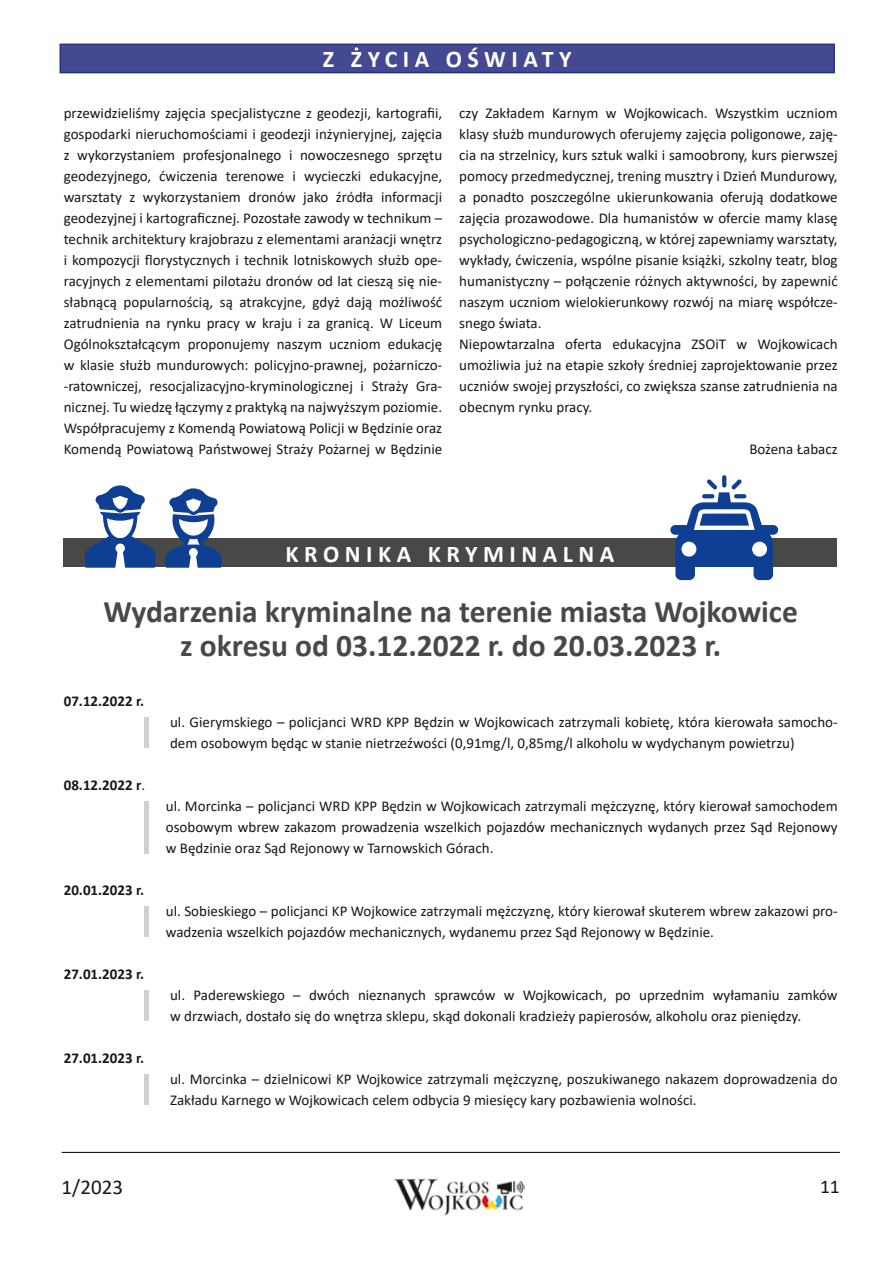
<style>
.page{position:relative;width:893px;height:1263px;background:#fff}
.page>*{position:absolute;margin:0;border:0;box-sizing:border-box;transform-origin:0 0}
.t1{font:700 31.5px/34.5px "Calibri";color:#484847;text-align:center}
.t2{font:700 24px "Calibri";letter-spacing:.23em;color:#fff}
.t3{font:21px "Calibri";color:#181716}
.t4{font:19.5px "Calibri";color:#181716}
.t5{font:15px/21px "Calibri";color:#181716}
.t6{font:700 15px "Calibri";color:#181716}
.s1{font-weight:400}
</style>
<div class="page">
<hr style="left:62px;top:1152px;width:778px;height:1px;background:#181716">
<img style="left:395px;top:1178px;width:130px;height:37px">
<div style="left:63px;top:539px;width:774px;height:28px;background:#484847"></div>
<hr style="left:145px;top:801px;width:4px;height:52px;background:#cfd0d0">
<hr style="left:145px;top:1074px;width:4px;height:31px;background:#cfd0d0">
<hr style="left:145px;top:990px;width:4px;height:31px;background:#cfd0d0">
<hr style="left:145px;top:906px;width:4px;height:31px;background:#cfd0d0">
<hr style="left:145px;top:717px;width:4px;height:31px;background:#cfd0d0">
<div style="left:60px;top:44px;width:774px;height:29px;background:#444992"></div>
<div style="left:60px;top:44px;width:775px;height:29px;border:2px solid #243282"></div>
<svg style="left:722px;top:475px;width:4px;height:12px"></svg>
<svg style="left:670px;top:479px;width:108px;height:101px"></svg>
<svg style="left:85px;top:485px;width:70px;height:83px"></svg>
<svg style="left:165px;top:488px;width:57px;height:80px"></svg>
<h2 class="t2" style="left:323px;top:43px;width:250px">Z ŻYCIA OŚWIATY</h2>
<p class="t5" style="left:64px;top:102px;width:380px;text-align:justify">przewidzieliśmy zajęcia specjalistyczne z geodezji, kartografii, gospodarki nieruchomościami i geodezji inżynieryjnej, zajęcia z wykorzystaniem profesjonalnego i nowoczesnego sprzętu geodezyjnego, ćwiczenia terenowe i wycieczki edukacyjne, warsztaty z wykorzystaniem dronów jako źródła informacji geodezyjnej i kartograficznej. Pozostałe zawody w technikum – technik architektury krajobrazu z elementami aranżacji wnętrz i kompozycji florystycznych i technik lotniskowych służb ope&shy;racyjnych z elementami pilotażu dronów od lat cieszą się nie&shy;słabnącą popularnością, są atrakcyjne, gdyż dają możliwość zatrudnienia na rynku pracy w kraju i za granicą. W Liceum Ogólnokształcącym proponujemy naszym uczniom edukację w klasie służb mundurowych: policyjno-prawnej, pożarniczo--ratowniczej, resocjalizacyjno-kryminologicznej i Straży Gra&shy;nicznej. Tu wiedzę łączymy z praktyką na najwyższym poziomie.<br>Współpracujemy z Komendą Powiatową Policji w Będzinie oraz Komendą Powiatową Państwowej Straży Pożarnej w Będzinie</p>
<p class="t5" style="left:459px;top:102px;width:380px">czy Zakładem Karnym w Wojkowicach. Wszystkim uczniom klasy służb mundurowych oferujemy zajęcia poligonowe, zaję&shy;cia na strzelnicy, kurs sztuk walki i samoobrony, kurs pierwszej pomocy przedmedycznej, trening musztry i Dzień Mundurowy, a ponadto poszczególne ukierunkowania oferują dodatkowe zajęcia prozawodowe. Dla humanistów w ofercie mamy klasę psychologiczno-pedagogiczną, w której zapewniamy warsztaty, wykłady, ćwiczenia, wspólne pisanie książki, szkolny teatr, blog humanistyczny – połączenie różnych aktywności, by zapewnić naszym uczniom wielokierunkowy rozwój na miarę współcze&shy;snego świata.<br>Niepowtarzalna oferta edukacyjna ZSOiT w Wojkowicach umożliwia już na etapie szkoły średniej zaprojektowanie przez uczniów swojej przyszłości, co zwiększa szanse zatrudnienia na obecnym rynku pracy.</p>
<p class="t5" style="left:749px;top:438px;width:90px">Bożena Łabacz</p>
<h2 class="t2" style="left:286px;top:537px;width:330px">KRONIKA KRYMINALNA</h2>
<h1 class="t1" style="left:103px;top:594px;width:696px">Wydarzenia kryminalne na terenie miasta Wojkowice z okresu od 03.12.2022 r. do 20.03.2023 r.</h1>
<p class="t6" style="left:64px;top:690px;width:82px">07.12.2022 r.</p>
<p class="t6" style="left:64px;top:774px;width:83px">08.12.2022 r<span class="s1">.</span></p>
<p class="t6" style="left:64px;top:879px;width:82px">20.01.2023 r.</p>
<p class="t6" style="left:64px;top:963px;width:82px">27.01.2023 r.</p>
<p class="t6" style="left:64px;top:1047px;width:82px">27.01.2023 r.</p>
<p class="t5" style="left:170px;top:711px;width:669px">ul. Gierymskiego – policjanci WRD KPP Będzin w Wojkowicach zatrzymali kobietę, która kierowała samocho&shy;dem osobowym będąc w stanie nietrzeźwości (0,91mg/l, 0,85mg/l alkoholu w wydychanym powietrzu)</p>
<p class="t5" style="left:166px;top:795px;width:673px;text-align:justify">ul. Morcinka – policjanci WRD KPP Będzin w Wojkowicach zatrzymali mężczyznę, który kierował samochodem osobowym wbrew zakazom prowadzenia wszelkich pojazdów mechanicznych wydanych przez Sąd Rejonowy w Będzinie oraz Sąd Rejonowy w Tarnowskich Górach.</p>
<p class="t5" style="left:166px;top:900px;width:673px">ul. Sobieskiego – policjanci KP Wojkowice zatrzymali mężczyznę, który kierował skuterem wbrew zakazowi pro&shy;wadzenia wszelkich pojazdów mechanicznych, wydanemu przez Sąd Rejonowy w Będzinie.</p>
<p class="t5" style="left:170px;top:984px;width:669px">ul. Paderewskiego – dwóch nieznanych sprawców w Wojkowicach, po uprzednim wyłamaniu zamków w drzwiach, dostało się do wnętrza sklepu, skąd dokonali kradzieży papierosów, alkoholu oraz pieniędzy.</p>
<p class="t5" style="left:170px;top:1068px;width:669px">ul. Morcinka – dzielnicowi KP Wojkowice zatrzymali mężczyznę, poszukiwanego nakazem doprowadzenia do<br>Zakładu Karnego w Wojkowicach celem odbycia 9 miesięcy kary pozbawienia wolności.</p>
<h3 class="t3" style="left:62px;top:1172px;width:63px">1/2023</h3>
<h3 class="t4" style="left:820px;top:1172px;width:21px">11</h3>
</div>
